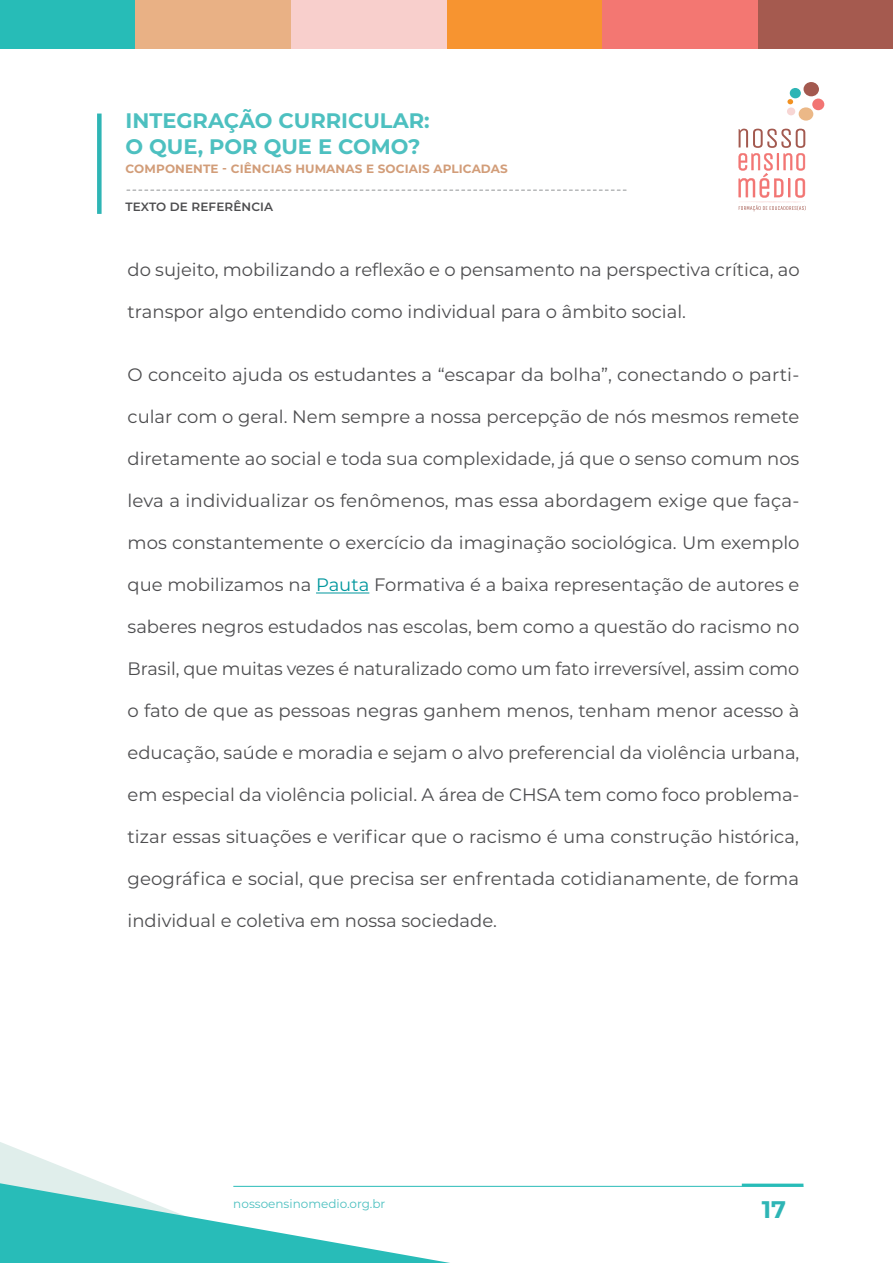
<style>
.page{position:relative;width:893px;height:1263px;background:#fff}
.page>*{position:absolute;margin:0;border:0;box-sizing:border-box;transform-origin:0 0}
.t1{font:700 24px "Montserrat";color:#2eb5b5}
.t2{font:700 21px/25.5px "Montserrat";color:#4dc0c0}
.t3{font:18px "Montserrat";color:#4d4d4f}
.t4{font:700 12px "Montserrat";letter-spacing:.01em;color:#d29d79}
.t5{font:12px "Montserrat";color:#4dc0c0}
.t6{font:600 12px "Montserrat";letter-spacing:.01em;color:#4d4d4f}
.s1{color:#00979d}
</style>
<div class="page">
<div style="left:135px;top:0;width:156px;height:49px;background:#e9b185"></div>
<div style="left:0;top:0;width:135px;height:49px;background:#27bcb7"></div>
<div style="left:446px;top:0;width:156px;height:49px;background:#f79430"></div>
<div style="left:291px;top:0;width:155px;height:49px;background:#f8cfcc"></div>
<div style="left:758px;top:0;width:135px;height:49px;background:#a55a4f"></div>
<div style="left:602px;top:0;width:156px;height:49px;background:#f37772"></div>
<svg style="left:0;top:1142px;width:92px;height:37px"></svg>
<svg style="left:0;top:1179px;width:543px;height:84px"></svg>
<hr style="left:742px;top:1183px;width:61px;height:3px;background:#28bcb8">
<hr style="left:233px;top:1186px;width:570px;height:1px;background:#28bcb8">
<div style="left:812px;top:98px;width:12px;height:12px;background:#f27573;border-radius:50%"></div>
<div style="left:798px;top:107px;width:15px;height:14px;background:#ebb887;border-radius:50%"></div>
<div style="left:787px;top:107px;width:8px;height:8px;background:#f7d6d4;border-radius:50%"></div>
<div style="left:803px;top:82px;width:16px;height:15px;background:#a3594f;border-radius:50%"></div>
<div style="left:790px;top:88px;width:11px;height:10px;background:#2eb5b5;border-radius:50%"></div>
<svg style="left:787px;top:99px;width:6px;height:5px"></svg>
<svg style="left:738px;top:129px;width:68px;height:82px"></svg>
<div style="left:97px;top:114px;width:5px;height:100px;background:#2eb5b5"></div>
<svg style="left:127px;top:190px;width:499px;height:1px"></svg>
<hr style="left:316px;top:592px;width:53px;height:1px;background:#00979d">
<p class="t2" style="left:126px;top:107px;width:306px">INTEGRAÇÃO CURRICULAR:<br>O QUE, POR QUE E COMO?</p>
<p class="t4" style="left:126px;top:160px;width:384px">COMPONENTE - CIÊNCIAS HUMANAS E SOCIAIS APLICADAS</p>
<p class="t6" style="left:126px;top:198px;width:149px">TEXTO DE REFERÊNCIA</p>
<p class="t3" style="left:128px;top:257px;width:674px">do sujeito, mobilizando a reflexão e o pensamento na perspectiva crítica, ao</p>
<p class="t3" style="left:128px;top:299px;width:560px">transpor algo entendido como individual para o âmbito social.</p>
<p class="t3" style="left:128px;top:362px;width:673px">O conceito ajuda os estudantes a “escapar da bolha”, conectando o parti-</p>
<p class="t3" style="left:128px;top:404px;width:673px">cular com o geral. Nem sempre a nossa percepção de nós mesmos remete</p>
<p class="t3" style="left:128px;top:446px;width:673px">diretamente ao social e toda sua complexidade, já que o senso comum nos</p>
<p class="t3" style="left:128px;top:488px;width:673px">leva a individualizar os fenômenos, mas essa abordagem exige que faça-</p>
<p class="t3" style="left:128px;top:530px;width:673px">mos constantemente o exercício da imaginação sociológica. Um exemplo</p>
<p class="t3" style="left:128px;top:572px;width:673px">que mobilizamos na <span class="s1">Pauta</span> Formativa é a baixa representação de autores e</p>
<p class="t3" style="left:128px;top:614px;width:673px">saberes negros estudados nas escolas, bem como a questão do racismo no</p>
<p class="t3" style="left:128px;top:656px;width:673px">Brasil, que muitas vezes é naturalizado como um fato irreversível, assim como</p>
<p class="t3" style="left:128px;top:698px;width:673px">o fato de que as pessoas negras ganhem menos, tenham menor acesso à</p>
<p class="t3" style="left:128px;top:740px;width:673px">educação, saúde e moradia e sejam o alvo preferencial da violência urbana,</p>
<p class="t3" style="left:128px;top:782px;width:673px">em especial da violência policial. A área de CHSA tem como foco problema-</p>
<p class="t3" style="left:128px;top:824px;width:673px">tizar essas situações e verificar que o racismo é uma construção histórica,</p>
<p class="t3" style="left:128px;top:866px;width:673px">geográfica e social, que precisa ser enfrentada cotidianamente, de forma</p>
<p class="t3" style="left:128px;top:908px;width:371px">individual e coletiva em nossa sociedade.</p>
<p class="t5" style="left:233px;top:1195px;width:154px">nossoensinomedio.org.br</p>
<h1 class="t1" style="left:762px;top:1192px;width:26px">17</h1>
</div>
